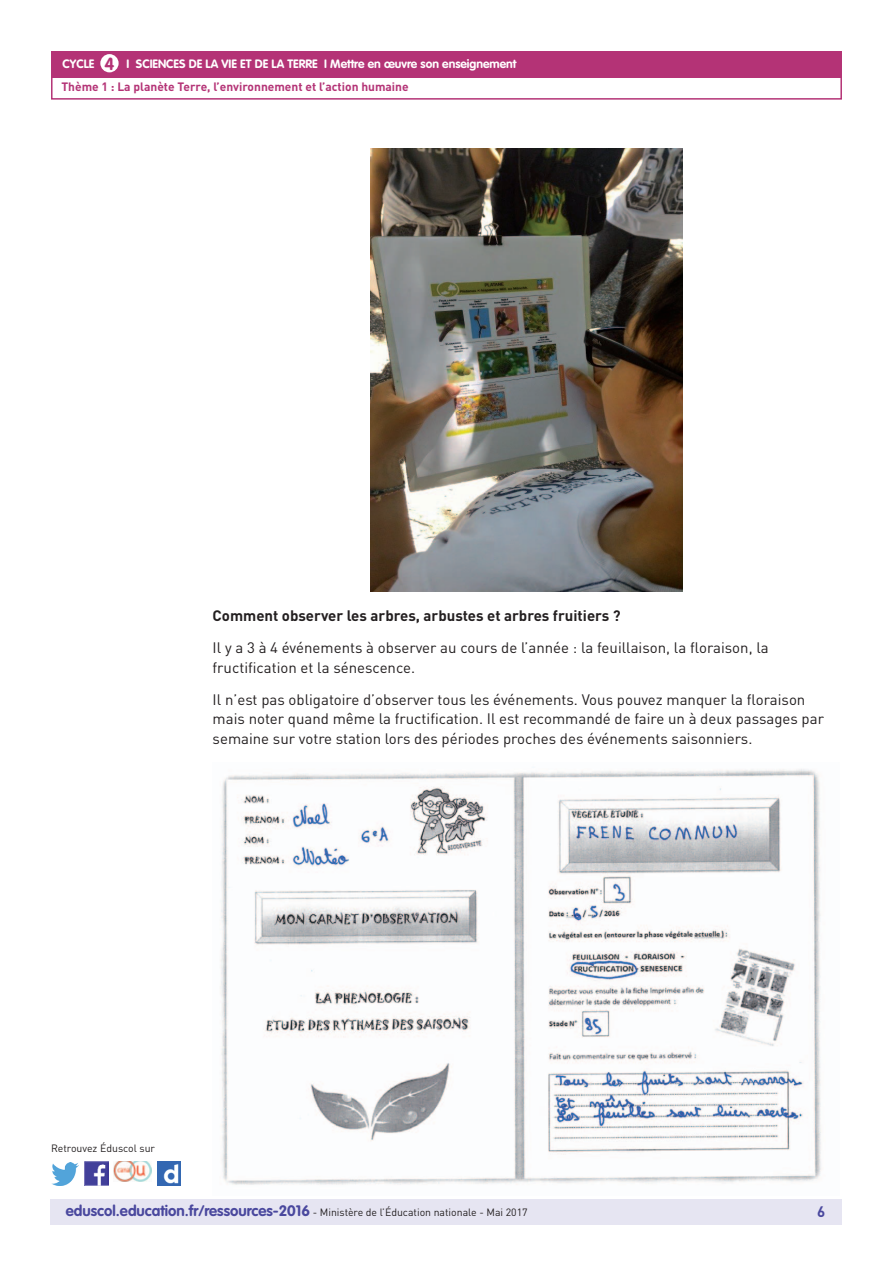
<style>
.page{position:relative;width:893px;height:1263px;background:#fff}
.page>*{position:absolute;margin:0;border:0;box-sizing:border-box;transform-origin:0 0}
.t1{font:700 17.25px "VAG Rounded Std";color:#b43376}
.t2{font:15px/19.5px "DIN Pro";color:#231f20}
.t3{font:700 15px "DIN Pro";color:#231f20}
.t4{font:700 15px "DIN Pro";color:#4a489e}
.t5{font:700 12px "VAG Rounded Std";color:#fff}
.t6{font:700 12px "DIN Pro";color:#b43376}
.t7{font:10.5px "DIN Pro";color:#231f20}
.s1{font-family:"VAG Rounded Std";font-weight:700;font-size:15px;color:#4a489e}
</style>
<div class="page">
<div style="left:50px;top:1199px;width:791px;height:26px;background:#e6e5f2"></div>
<div style="left:51px;top:51px;width:791px;height:27px;background:#b43376"></div>
<div style="left:100px;top:54px;width:19px;height:18px;background:#fff;border-radius:50%"></div>
<div style="left:51px;top:75px;width:791px;height:25px;border:2px solid #b43376"></div>
<img style="left:85px;top:1162px;width:23px;height:23px">
<img style="left:51px;top:1163px;width:28px;height:22px">
<img style="left:158px;top:1162px;width:22px;height:23px">
<img style="left:114px;top:1162px;width:38px;height:19px">
<img style="left:371px;top:149px;width:311px;height:443px">
<img style="left:221px;top:769px;width:600px;height:416px">
<p class="t1" style="left:105px;top:53px;width:11px">4</p>
<p class="t5" style="left:189px;top:57px;width:330px">de la vie et de la Terre I Mettre en œuvre son enseignement</p>
<p class="t6" style="left:61px;top:79px;width:349px">Thème 1 : La planète Terre, l’environnement et l’action humaine</p>
<p class="t5" style="left:63px;top:57px;width:33px">CYCLE</p>
<p class="t5" style="left:127px;top:57px;width:48px">I Sciences</p>
<p class="t3" style="left:213px;top:605px;width:410px">Comment observer les arbres, arbustes et arbres fruitiers ?</p>
<p class="t2" style="left:213px;top:638px;width:558px">Il y a 3 à 4 événements à observer au cours de l’année : la feuillaison, la floraison, la fructification et la sénescence.</p>
<p class="t2" style="left:213px;top:689px;width:613px">Il n’est pas obligatoire d’observer tous les événements. Vous pouvez manquer la floraison mais noter quand même la fructification. Il est recommandé de faire un à deux passages par semaine sur votre station lors des périodes proches des événements saisonniers.</p>
<p class="t7" style="left:51px;top:1141px;width:106px">Retrouvez Éduscol sur</p>
<p class="t7" style="left:66px;top:1205px;width:463px"><span class="s1">eduscol.education.fr/ressources-2016</span> - Ministère de l’Éducation nationale - Mai 2017</p>
<p class="t4" style="left:817px;top:1201px;width:10px">6</p>
</div>
